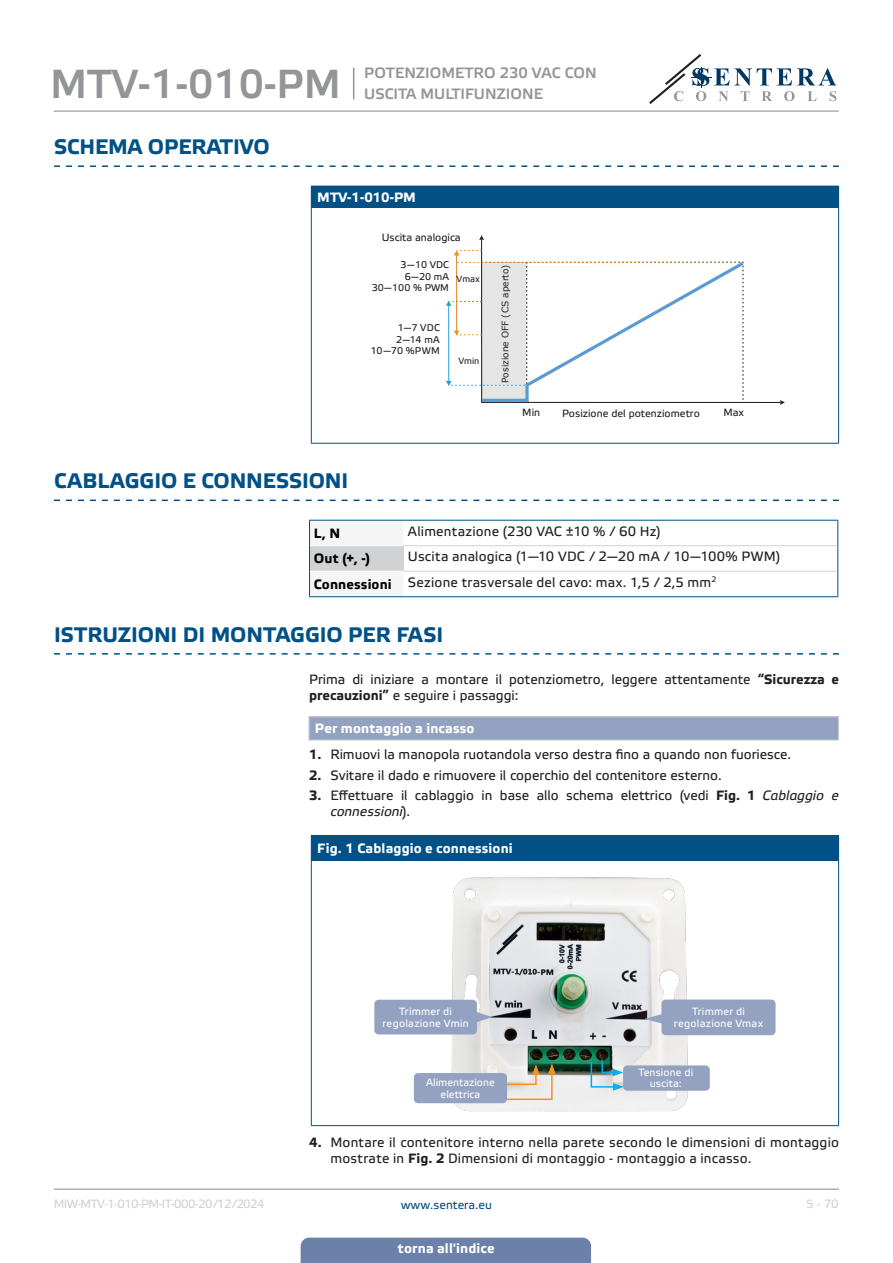
<style>
.page{position:relative;width:893px;height:1263px;background:#fff}
.page>*{position:absolute;margin:0;border:0;box-sizing:border-box;transform-origin:0 0}
.t1{font:40.5px "Etelka Medium Pro";color:#939598}
.t2{font:700 21px "Etelka Text Pro";letter-spacing:-.005em;color:#015186}
.t3{font:15px/21px "Etelka Medium Pro";color:#939598}
.body{font:13.5px/16.2px "Etelka Text Pro";color:#231f20}
.TABLE_TEXT_WHITE{font:13.5px "Etelka Text Pro";letter-spacing:.015em;color:#231f20}
.table_text{font:700 13.5px "Etelka Text Pro";letter-spacing:.01em;color:#fff}
.TABLE_TEXT_WHITE-2{font:700 13.5px "Etelka Text Pro";letter-spacing:.01em;color:#000}
.Table_main_heading{font:700 13.5px "Etelka Text Pro";letter-spacing:.015em;color:#fff}
.head-table{font:700 13.5px "Etelka Text Pro";color:#fff}
.t4{font:12px "Etelka Text Pro";letter-spacing:-.045em;color:#d1d2d4}
.t5{font:12px "Etelka Text Pro";color:#015186}
.table_text-2{font:10.5px/12.6px "Etelka Text Pro";letter-spacing:.025em;color:#fff;text-align:center}
.Body_text{font:10.5px "Etelka Text Pro";color:#231f20}
.table_content{font:10.5px "Etelka Text Pro";color:#fff}
.kleintitel{font:10.5px "Etelka Text Pro";letter-spacing:.005em;color:#fff}
.Body_text-2{font:9.75px "Etelka Text Pro";color:#231f20}
.t6{font:9px "Verdana";color:#231f20}
.Body_text-3{font:9px "Etelka Text Pro";color:#231f20}
.s1{font-weight:700}
.s2{font-style:italic}
</style>
<div class="page">
<hr style="left:54px;top:111px;width:785px;height:1px;background:#939598">
<hr style="left:54px;top:1188px;width:785px;height:2px;background:#939598">
<svg style="left:649px;top:54px;width:187px;height:50px"></svg>
<div style="left:301px;top:1237px;width:290px;height:26px;background:#6c81aa"></div>
<hr style="left:353px;top:68px;width:1px;height:31px;background:#939598">
<svg style="left:54px;top:165px;width:785px;height:2px"></svg>
<svg style="left:54px;top:500px;width:785px;height:1px"></svg>
<div style="left:311px;top:186px;width:528px;height:22px;background:#015186"></div>
<hr style="left:311px;top:208px;width:1px;height:235px;background:#015186">
<hr style="left:838px;top:208px;width:1px;height:235px;background:#015186">
<hr style="left:311px;top:443px;width:528px;height:1px;background:#015186">
<svg style="left:780px;top:400px;width:5px;height:5px"></svg>
<svg style="left:479px;top:235px;width:5px;height:5px"></svg>
<svg style="left:446px;top:250px;width:301px;height:153px"></svg>
<svg style="left:309px;top:520px;width:529px;height:76px"></svg>
<hr style="left:309px;top:596px;width:95px;height:1px;background:#015186">
<hr style="left:404px;top:596px;width:434px;height:1px;background:#015186">
<svg style="left:54px;top:653px;width:785px;height:2px"></svg>
<div style="left:309px;top:717px;width:530px;height:23px;background:#94a2c2"></div>
<svg style="left:308px;top:717px;width:1px;height:23px"></svg>
<hr style="left:308px;top:716px;width:531px;height:1px;background:#d1d2d4">
<hr style="left:308px;top:740px;width:531px;height:1px;background:#d1d2d4">
<svg style="left:838px;top:717px;width:1px;height:23px"></svg>
<div style="left:311px;top:835px;width:528px;height:26px;background:#015186"></div>
<hr style="left:311px;top:861px;width:1px;height:264px;background:#015186">
<hr style="left:838px;top:861px;width:1px;height:264px;background:#015186">
<hr style="left:311px;top:1125px;width:528px;height:1px;background:#015186">
<img style="left:440px;top:877px;width:257px;height:235px">
<div style="left:623px;top:1065px;width:87px;height:26px;background:#94a2c2;border-radius:4px"></div>
<svg style="left:499px;top:1063px;width:57px;height:38px;background:#d2cab8"></svg>
<svg style="left:590px;top:1060px;width:34px;height:31px"></svg>
<div style="left:414px;top:1073px;width:93px;height:30px;background:#94a2c2;border-radius:4px"></div>
<div style="left:374px;top:1000px;width:103px;height:34px;background:#94a2c2;border-radius:4px"></div>
<svg style="left:477px;top:1011px;width:15px;height:12px"></svg>
<div style="left:661px;top:999px;width:115px;height:36px;background:#94a2c2;border-radius:4px"></div>
<svg style="left:644px;top:1013px;width:18px;height:11px"></svg>
<h1 class="t1" style="left:50px;top:61px;width:292px">MTV-1-010-PM</h1>
<p class="t3" style="left:364px;top:64px;width:234px">POTENZIOMETRO 230 VAC CON<br>USCITA MULTIFUNZIONE</p>
<p class="t2" style="left:54px;top:135px;width:217px">SCHEMA OPERATIVO</p>
<p class="head-table" style="left:317px;top:190px;width:100px">MTV-1-010-PM</p>
<p class="Body_text" style="left:382px;top:232px;width:80px">Uscita analogica</p>
<p class="Body_text-2" style="left:401px;top:259px;width:50px">3—10 VDC</p>
<p class="Body_text-2" style="left:405px;top:271px;width:46px">6—20 mA</p>
<p class="Body_text-2" style="left:372px;top:283px;width:79px">30—100 % PWM</p>
<p class="Body_text-2" style="left:398px;top:322px;width:44px">1—7 VDC</p>
<p class="Body_text-2" style="left:396px;top:334px;width:45px">2—14 mA</p>
<p class="Body_text-2" style="left:371px;top:346px;width:71px">10—70 %PWM</p>
<p class="t6" style="left:499px;top:383px;width:120px;rotate:-90deg">Posizione OFF (CS aperto)</p>
<p class="Body_text-3" style="left:457px;top:274px;width:25px">Vmax</p>
<p class="Body_text-3" style="left:458px;top:356px;width:22px">Vmin</p>
<p class="Body_text" style="left:522px;top:406px;width:19px">Min</p>
<p class="Body_text" style="left:562px;top:408px;width:139px">Posizione del potenziometro</p>
<p class="Body_text" style="left:723px;top:406px;width:22px">Max</p>
<p class="t2" style="left:54px;top:469px;width:296px">CABLAGGIO E CONNESSIONI</p>
<p class="TABLE_TEXT_WHITE-2" style="left:314px;top:526px;width:28px">L, N</p>
<p class="TABLE_TEXT_WHITE" style="left:408px;top:524px;width:254px">Alimentazione (230 VAC ±10 % / 60 Hz)</p>
<p class="TABLE_TEXT_WHITE-2" style="left:314px;top:551px;width:58px">Out (+, -)</p>
<p class="TABLE_TEXT_WHITE" style="left:408px;top:549px;width:374px">Uscita analogica (1—10 VDC / 2—20 mA / 10—100% PWM)</p>
<p class="TABLE_TEXT_WHITE-2" style="left:314px;top:577px;width:80px">Connessioni</p>
<p class="TABLE_TEXT_WHITE" style="left:408px;top:575px;width:310px">Sezione trasversale del cavo: max. 1,5 / 2,5 mm<sup>2</sup></p>
<p class="t2" style="left:54px;top:623px;width:391px">ISTRUZIONI DI MONTAGGIO PER FASI</p>
<p class="body" style="left:309px;top:672px;width:531px">Prima di iniziare a montare il potenziometro, leggere attentamente <span class="s1">“Sicurezza e precauzioni”</span> e seguire i passaggi:</p>
<p class="Table_main_heading" style="left:315px;top:721px;width:161px">Per montaggio a incasso</p>
<p class="body" style="left:309px;top:747px;width:484px"><span class="s1">1.</span> Rimuovi la manopola ruotandola verso destra fino a quando non fuoriesce.</p>
<p class="body" style="left:309px;top:768px;width:414px"><span class="s1">2.</span> Svitare il dado e rimuovere il coperchio del contenitore esterno.</p>
<p class="body" style="left:330px;top:788px;width:510px;text-indent:-21px"><span class="s1">3.</span> Effettuare il cablaggio in base allo schema elettrico (vedi <span class="s1">Fig. 1</span> <span class="s2">Cablaggio e connessioni</span>).</p>
<p class="table_text" style="left:317px;top:841px;width:197px">Fig. 1 Cablaggio e connessioni</p>
<p class="table_text-2" style="left:382px;top:1005px;width:88px">Trimmer di regolazione Vmin</p>
<p class="table_text-2" style="left:674px;top:1005px;width:91px">Trimmer di regolazione Vmax</p>
<p class="kleintitel" style="left:638px;top:1067px;width:56px">Tensione di</p>
<p class="table_content" style="left:426px;top:1076px;width:70px">Alimentazione</p>
<p class="kleintitel" style="left:650px;top:1078px;width:33px">uscita:</p>
<p class="table_content" style="left:441px;top:1089px;width:41px">elettrica</p>
<p class="body" style="left:330px;top:1135px;width:510px;text-indent:-21px"><span class="s1">4.</span> Montare il contenitore interno nella parete secondo le dimensioni di montaggio mostrate in <span class="s1">Fig. 2</span> Dimensioni di montaggio - montaggio a incasso.</p>
<p class="t4" style="left:54px;top:1197px;width:212px">MIW-MTV-1-010-PM-IT-000 - 20 / 12 / 2024</p>
<p class="t5" style="left:401px;top:1198px;width:93px">www.sentera.eu</p>
<p class="t4" style="left:806px;top:1197px;width:34px">5 - 70</p>
<p class="table_text" style="left:398px;top:1240px;width:98px">torna all'indice</p>
</div>
